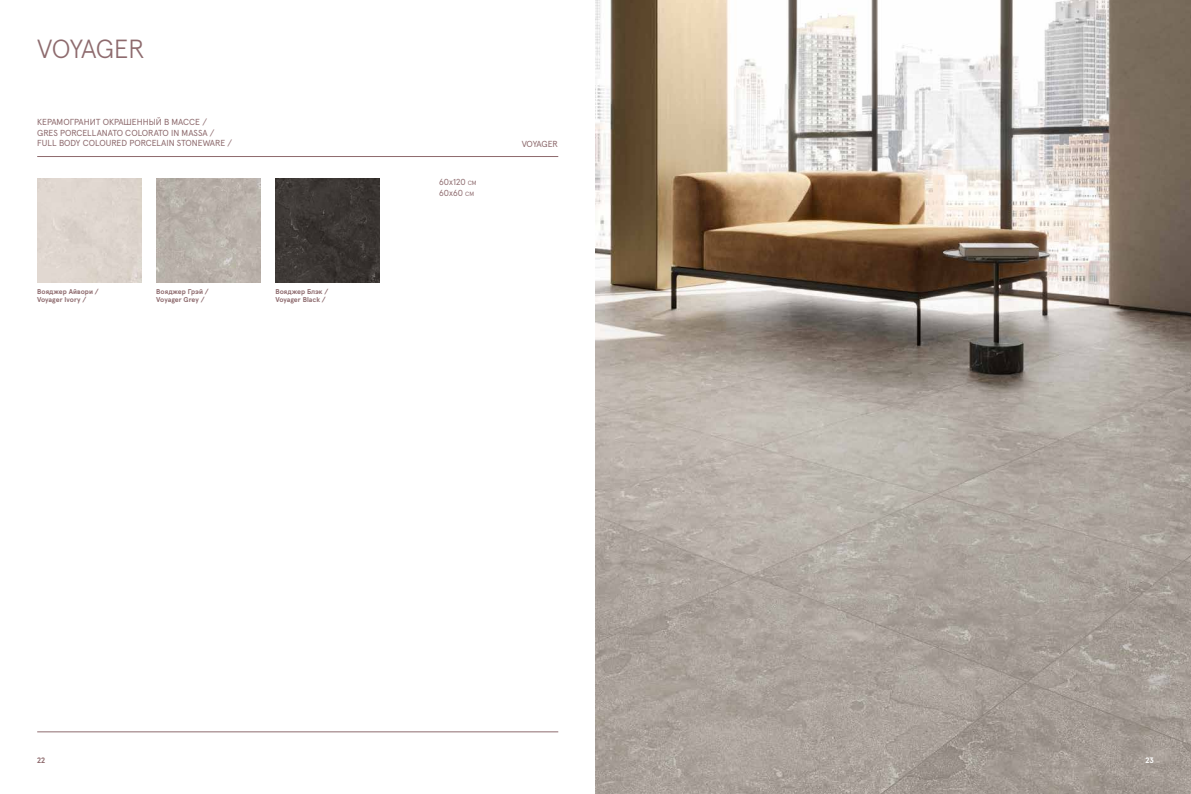
<style>
.page{position:relative;width:1191px;height:794px;background:#fff}
.page>*{position:absolute;margin:0;border:0;box-sizing:border-box;transform-origin:0 0}
.t1{font:300 26.25px "Apercu Pro";letter-spacing:-.025em;color:#8e6b6e}
.t2{font:8.75px/10.5px "Apercu Pro";color:#8e6b6e}
.t3{font:8.75px "Apercu Pro";letter-spacing:-.025em;color:#8e6b6e}
.t4{font:700 7.88px "Apercu Pro";color:#8e6b6e}
.t5{font:700 7.88px "Apercu Pro";color:#fff}
.t6{font:700 7px/7.9px "Apercu Pro";color:#8e6b6e}
.s1{font-size:6.12px}
</style>
<div class="page">
<hr style="left:37px;top:156px;width:521px;height:1px;background:#8e6b6e">
<img style="left:156px;top:178px;width:105px;height:104px">
<img style="left:275px;top:178px;width:105px;height:104px">
<img style="left:595px;top:0;width:596px;height:794px">
<hr style="left:37px;top:731px;width:521px;height:1px;background:#8e6b6e">
<h1 class="t1" style="left:37px;top:29px;width:109px">VOYAGER</h1>
<p class="t2" style="left:37px;top:116px;width:196px">КЕРАМОГРАНИТ ОКРАШЕННЫЙ В МАССЕ /<br>GRES PORCELLANATO COLORATO IN MASSA /<br>FULL BODY COLOURED PORCELAIN STONEWARE /</p>
<p class="t6" style="left:37px;top:287px;width:63px">Вояджер Айвори /<br>Voyager Ivory /</p>
<p class="t6" style="left:275px;top:287px;width:55px">Вояджер Блэк /<br>Voyager Black /</p>
<p class="t6" style="left:156px;top:287px;width:54px">Вояджер Грэй /<br>Voyager Grey /</p>
<p class="t2" style="left:439px;top:176px;width:39px">60x120 <span class="s1">CM<br></span>60x60 <span class="s1">CM</span></p>
<p class="t3" style="left:521px;top:137px;width:38px">VOYAGER</p>
<p class="t4" style="left:37px;top:754px;width:10px">22</p>
<p class="t5" style="left:1145px;top:754px;width:10px">23</p>
</div>
